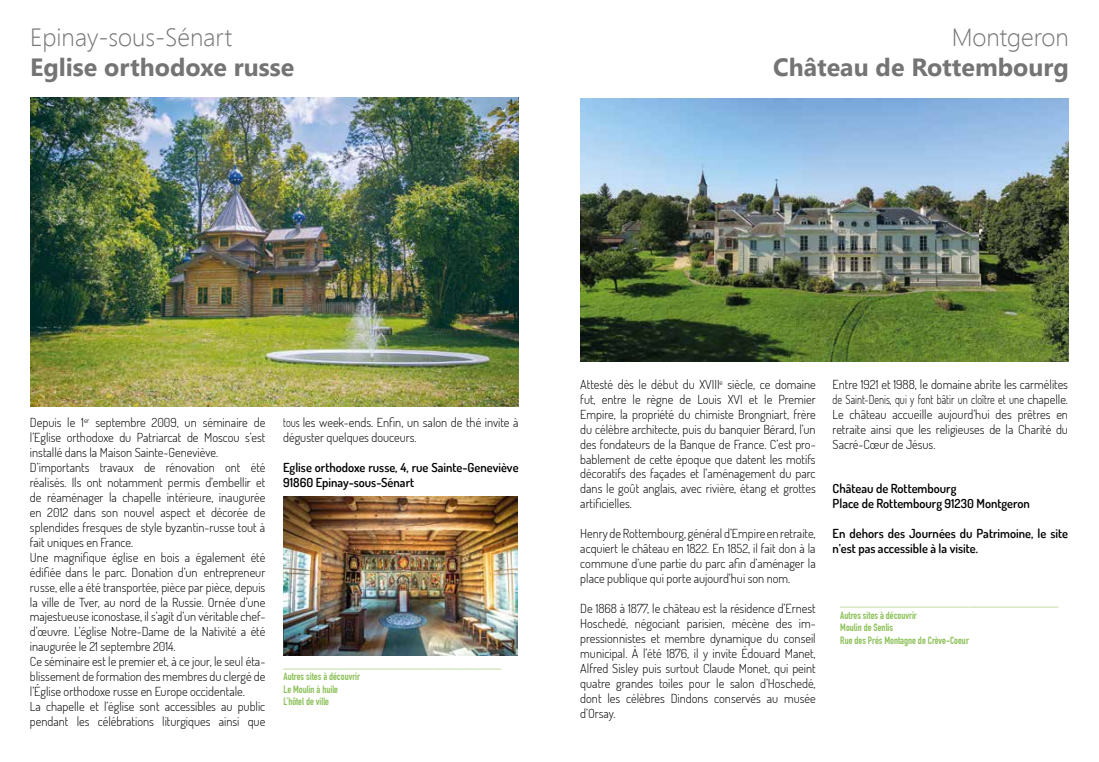
<style>
.page{position:relative;width:1099px;height:762px;background:#fff}
.page>*{position:absolute;margin:0;border:0;box-sizing:border-box;transform-origin:0 0}
.t1{font:700 24.88px "Segoe UI";color:#757474}
.t2{font:300 24.88px "Segoe UI";color:#757474}
.t3{font:300 12.5px/15px "Dosis";color:#000;text-align:justify}
.t4{font:600 12.5px/15px "Dosis";color:#000}
.t5{font:300 12.5px/15px "Dosis";color:#000;scale:.83 1}
.t6{font:700 10.38px/12.5px "DIN Condensed";color:#8bc057}
</style>
<div class="page">
<img style="left:580px;top:98px;width:488px;height:264px">
<img style="left:31px;top:97px;width:487px;height:309px">
<img style="left:283px;top:497px;width:235px;height:158px">
<h1 class="t2" style="left:30px;top:21px;width:204px">Epinay-sous-Sénart</h1>
<h1 class="t1" style="left:30px;top:50px;width:266px">Eglise orthodoxe russe</h1>
<h1 class="t2" style="left:951px;top:21px;width:118px">Montgeron</h1>
<h1 class="t1" style="left:773px;top:50px;width:297px">Château de Rottembourg</h1>
<p class="t3" style="left:30px;top:415px;width:237px;text-align:left">Depuis le 1<sup>er</sup> septembre 2009, un séminaire de l’Eglise orthodoxe du Patriarcat de Moscou s’est installé dans la Maison Sainte-Geneviève.<br>D’importants travaux de rénovation ont été réalisés. Ils ont notamment permis d’embellir et de réaménager la chapelle intérieure, inaugurée en 2012 dans son nouvel aspect et décorée de splendides fresques de style byzantin-russe tout à fait uniques en France.<br>Une magnifique église en bois a également été édifiée dans le parc. Donation d’un entrepreneur russe, elle a été transportée, pièce par pièce, depuis la ville de Tver, au nord de la Russie. Ornée d’une majestueuse iconostase, il s’agit d’un véritable chef&shy;d’œuvre. L’église Notre-Dame de la Nativité a été inaugurée le 21 septembre 2014.<br>Ce séminaire est le premier et, à ce jour, le seul éta&shy;blissement de formation des membres du clergé de l’Église orthodoxe russe en Europe occidentale.<br>La chapelle et l’église sont accessibles au public pendant les célébrations liturgiques ainsi que</p>
<p class="t5" style="left:283px;top:415px;width:285px">tous les week-ends. Enfin, un salon de thé invite à déguster quelques douceurs.</p>
<p class="t4" style="left:283px;top:460px;width:237px">Eglise orthodoxe russe, 4, rue Sainte-Geneviève<br>91860 Epinay-sous-Sénart</p>
<p class="t6" style="left:283px;top:658px;width:219px">__________________________________________<br>Autres sites à découvrir<br>Le Moulin à huile<br>L’hôtel de ville</p>
<p class="t3" style="left:580px;top:376px;width:237px">Attesté dès le début du XVIII<sup>e</sup> siècle, ce domaine fut, entre le règne de Louis XVI et le Premier Empire, la propriété du chimiste Brongniart, frère du célèbre architecte, puis du banquier Bérard, l’un des fondateurs de la Banque de France. C’est pro&shy;bablement de cette époque que datent les motifs décoratifs des façades et l’aménagement du parc dans le goût anglais, avec rivière, étang et grottes artificielles.</p>
<p class="t3" style="left:580px;top:526px;width:237px">Henry de Rottembourg, général d’Empire en retraite, acquiert le château en 1822. En 1852, il fait don à la commune d’une partie du parc afin d’aménager la place publique qui porte aujourd’hui son nom.</p>
<p class="t3" style="left:580px;top:600px;width:237px">De 1868 à 1877, le château est la résidence d’Ernest Hoschedé, négociant parisien, mécène des im&shy;pressionnistes et membre dynamique du conseil municipal. À l’été 1876, il y invite Édouard Manet, Alfred Sisley puis surtout Claude Monet, qui peint quatre grandes toiles pour le salon d’Hoschedé, dont les célèbres Dindons conservés au musée d’Orsay.</p>
<p class="t3" style="left:832px;top:376px;width:237px">Entre 1921 et 1988, le domaine abrite les carmélites de Saint-Denis, qui y font bâtir un cloître et une chapelle.<br>Le château accueille aujourd’hui des prêtres en retraite ainsi que les religieuses de la Charité du Sacré-Cœur de Jésus.</p>
<p class="t4" style="left:832px;top:481px;width:199px">Château de Rottembourg<br>Place de Rottembourg 91230 Montgeron</p>
<p class="t4" style="left:832px;top:526px;width:237px">En dehors des Journées du Patrimoine, le site n’est pas accessible à la visite.</p>
<p class="t6" style="left:840px;top:596px;width:219px">__________________________________________<br>Autres sites à découvrir<br>Moulin de Senlis<br>Rue des Prés Montagne de Crève-Coeur</p>
</div>
